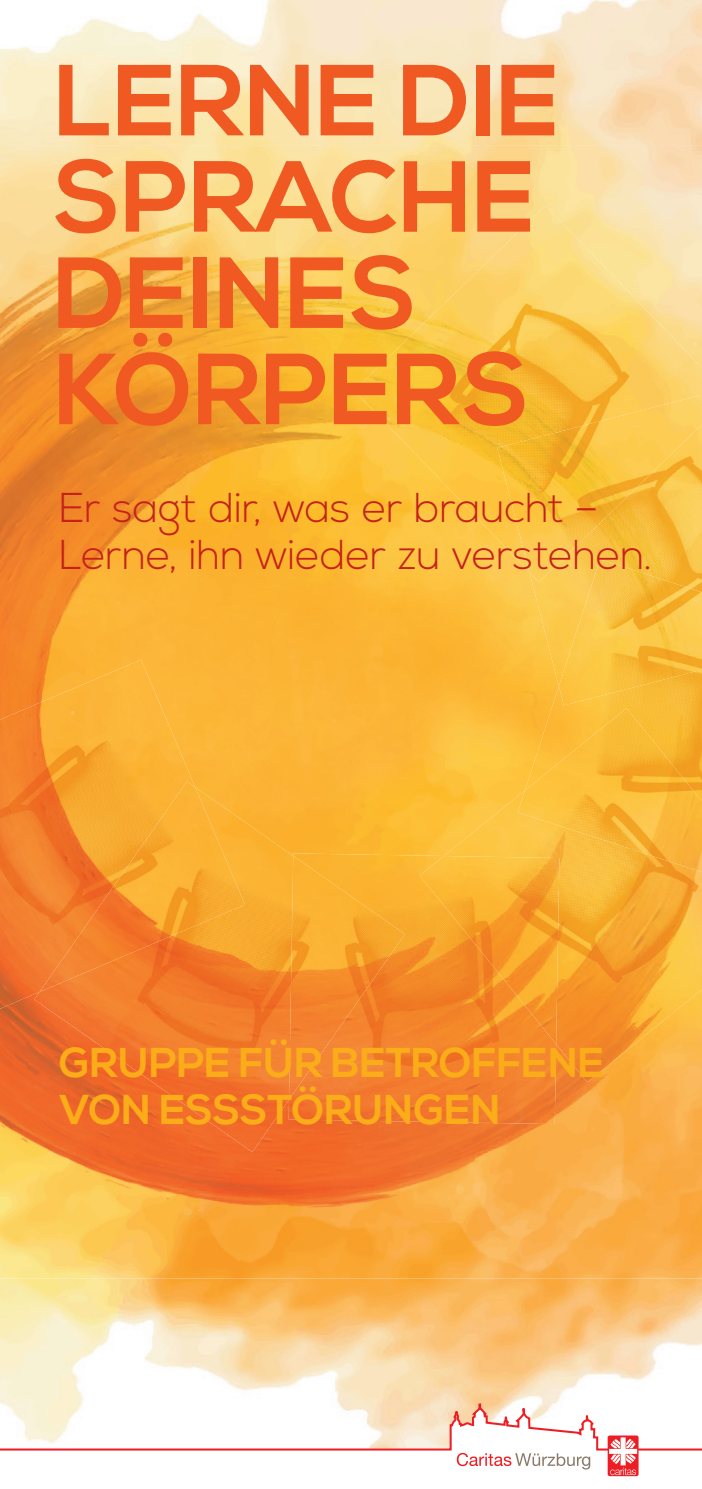
<style>
.page{position:relative;width:702px;height:1489px;background:#fff}
.page>*{position:absolute;margin:0;border:0;box-sizing:border-box;transform-origin:0 0}
.t1{font:700 100.75px/96.2px "Nexa";color:#f05922}
.t2{font:300 41.5px/46.8px "Nexa";letter-spacing:-.005em;color:#c5221a}
.t3{font:700 41.5px/46.8px "Nexa";color:#faad19}
</style>
<div class="page">
<img style="left:0;top:0;width:702px;height:1381px">
<img style="left:0;top:146px;width:443px;height:609px">
<img style="left:443px;top:146px;width:259px;height:60px">
<img style="left:443px;top:572px;width:86px;height:218px">
<img style="left:195px;top:755px;width:250px;height:87px">
<img style="left:293px;top:842px;width:151px;height:11px">
<img style="left:0;top:1008px;width:70px;height:270px">
<img style="left:631px;top:1082px;width:71px;height:196px">
<img style="left:70px;top:1123px;width:280px;height:155px">
<img style="left:538px;top:1082px;width:93px;height:196px">
<img style="left:350px;top:1123px;width:188px;height:155px">
<img style="left:34px;top:787px;width:259px;height:364px">
<img style="left:0;top:659px;width:195px;height:349px">
<img style="left:40px;top:781px;width:205px;height:210px">
<img style="left:288px;top:853px;width:268px;height:270px">
<img style="left:289px;top:855px;width:116px;height:244px">
<img style="left:444px;top:790px;width:258px;height:292px">
<img style="left:419px;top:856px;width:140px;height:188px">
<img style="left:525px;top:669px;width:177px;height:39px">
<img style="left:518px;top:708px;width:184px;height:164px">
<img style="left:529px;top:582px;width:29px;height:104px">
<img style="left:558px;top:582px;width:144px;height:123px">
<img style="left:354px;top:206px;width:348px;height:366px">
<img style="left:497px;top:395px;width:205px;height:187px">
<svg style="left:0;top:1381px;width:702px;height:96px"></svg>
<div style="left:607px;top:1435px;width:31px;height:40px;background:#ee1d23;border-radius:2px"></div>
<svg style="left:609px;top:1437px;width:28px;height:37px"></svg>
<svg style="left:457px;top:1452px;width:133px;height:17px"></svg>
<p class="t1" style="left:54px;top:56px;width:506px">LERNE DIE<br>SPRACHE<br>DEINES<br>KÖRPERS</p>
<p class="t2" style="left:59px;top:486px;width:594px">Er sagt dir, was er braucht –<br>Lerne, ihn wieder zu verstehen.</p>
<p class="t3" style="left:59px;top:1040px;width:546px">GRUPPE FÜR BETROFFENE<br>VON ESSSTÖRUNGEN</p>
</div>
